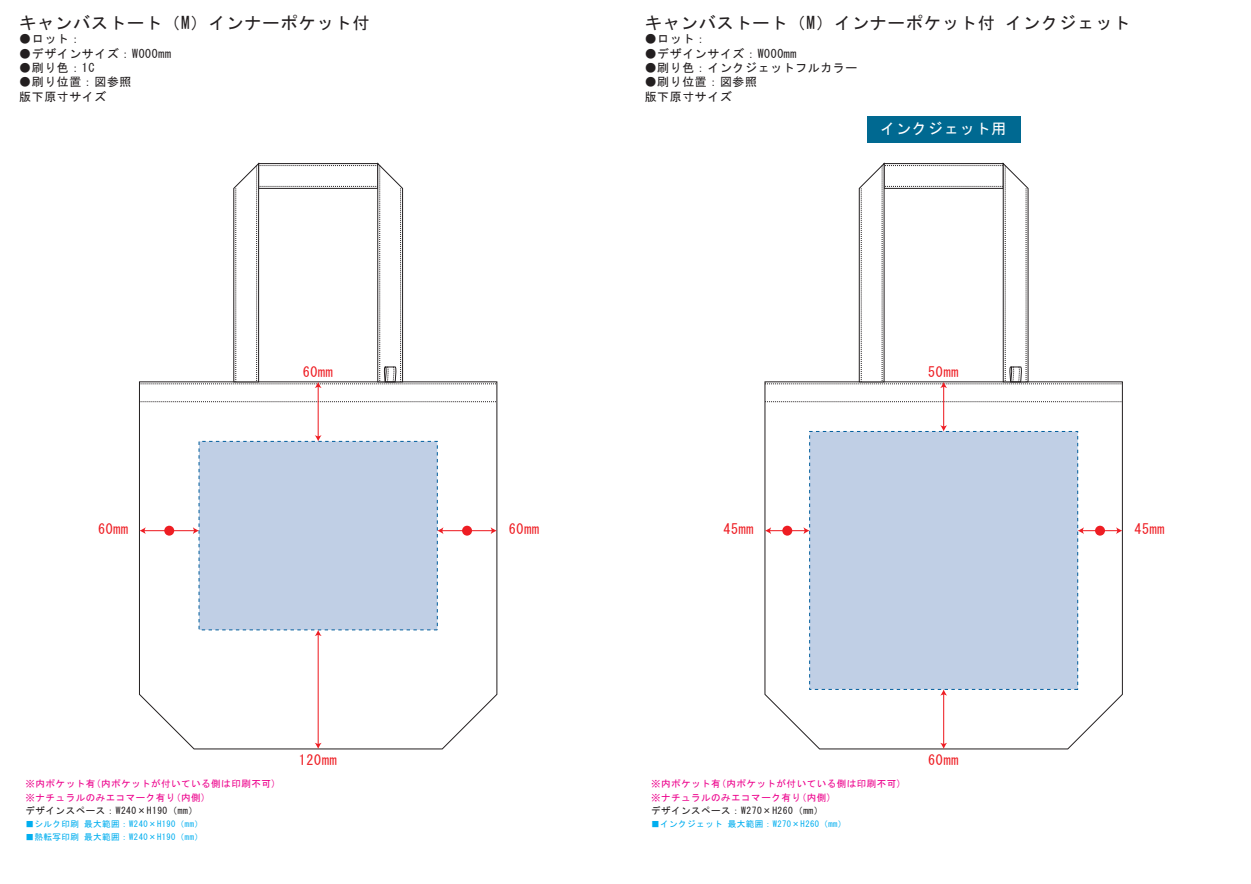
<style>
.page{position:relative;width:1251px;height:884px;background:#fff}
.page>*{position:absolute;margin:0;border:0;box-sizing:border-box;transform-origin:0 0}
.t1{font:17.11px "MS Gothic";letter-spacing:.05em;color:#231f20}
.t2{font:15.12px "MS Gothic";letter-spacing:.05em;color:#fff}
.t3{font:14px "MS Gothic";letter-spacing:.05em;color:#ee1d23}
.t4{font:11.94px/14.3px "MS Gothic";letter-spacing:.05em;color:#231f20}
.t5{font:9.55px/13.2px "MS Gothic";letter-spacing:.05em;color:#ed028c}
.t6{font:9.55px "MS Gothic";letter-spacing:.05em;color:#231f20}
.t7{font:8.57px "MS Gothic";letter-spacing:.05em;color:#00aeef}
</style>
<div class="page">
<svg style="left:139px;top:388px;width:358px;height:361px"></svg>
<svg style="left:139px;top:402px;width:358px;height:1px"></svg>
<svg style="left:764px;top:388px;width:358px;height:361px"></svg>
<svg style="left:764px;top:402px;width:358px;height:1px"></svg>
<div style="left:199px;top:441px;width:238px;height:189px;background:#c0cfe5"></div>
<div style="left:809px;top:431px;width:268px;height:259px;background:#c0cfe5;border:1px dashed #005d9c"></div>
<hr style="left:317px;top:386px;width:1px;height:51px;background:#ee1d23">
<svg style="left:315px;top:435px;width:6px;height:6px"></svg>
<svg style="left:139px;top:163px;width:358px;height:225px"></svg>
<hr style="left:317px;top:634px;width:1px;height:111px;background:#ee1d23">
<svg style="left:315px;top:743px;width:6px;height:6px"></svg>
<svg style="left:315px;top:630px;width:6px;height:6px"></svg>
<hr style="left:144px;top:530px;width:51px;height:1px;background:#ee1d23">
<svg style="left:139px;top:527px;width:7px;height:7px"></svg>
<svg style="left:193px;top:527px;width:6px;height:7px"></svg>
<hr style="left:441px;top:530px;width:51px;height:1px;background:#ee1d23">
<svg style="left:437px;top:527px;width:6px;height:7px"></svg>
<svg style="left:490px;top:527px;width:6px;height:7px"></svg>
<div style="left:462px;top:526px;width:10px;height:10px;background:#ee1d23;border-radius:50%"></div>
<div style="left:164px;top:526px;width:10px;height:10px;background:#ee1d23;border-radius:50%"></div>
<hr style="left:942px;top:386px;width:2px;height:41px;background:#ee1d23">
<svg style="left:940px;top:425px;width:6px;height:6px"></svg>
<svg style="left:764px;top:163px;width:358px;height:225px"></svg>
<hr style="left:942px;top:694px;width:2px;height:51px;background:#ee1d23">
<svg style="left:940px;top:743px;width:6px;height:6px"></svg>
<svg style="left:940px;top:689px;width:6px;height:7px"></svg>
<hr style="left:769px;top:530px;width:36px;height:1px;background:#ee1d23">
<svg style="left:764px;top:527px;width:7px;height:7px"></svg>
<svg style="left:803px;top:527px;width:6px;height:7px"></svg>
<hr style="left:1081px;top:530px;width:36px;height:1px;background:#ee1d23">
<svg style="left:1077px;top:527px;width:6px;height:7px"></svg>
<svg style="left:1115px;top:527px;width:7px;height:7px"></svg>
<svg style="left:1094px;top:526px;width:10px;height:10px"></svg>
<div style="left:782px;top:526px;width:10px;height:10px;background:#ee1d23;border-radius:50%"></div>
<div style="left:867px;top:116px;width:152px;height:27px;background:#006991"></div>
<h1 class="t1" style="left:19px;top:14px;width:352px">キャンバストート（M）インナーポケット付</h1>
<p class="t4" style="left:19px;top:32px;width:64px">●ロット：</p>
<p class="t4" style="left:19px;top:46px;width:153px">●デザインサイズ：W000mm</p>
<p class="t4" style="left:19px;top:61px;width:77px">●刷り色：1C</p>
<p class="t4" style="left:19px;top:75px;width:114px">●刷り位置：図参照版下原寸サイズ</p>
<h1 class="t1" style="left:644px;top:14px;width:487px">キャンバストート（M）インナーポケット付 インクジェット</h1>
<p class="t4" style="left:644px;top:32px;width:64px">●ロット：</p>
<p class="t4" style="left:644px;top:46px;width:153px">●デザインサイズ：W000mm</p>
<p class="t4" style="left:644px;top:61px;width:214px">●刷り色：インクジェットフルカラー</p>
<p class="t4" style="left:644px;top:75px;width:114px">●刷り位置：図参照版下原寸サイズ</p>
<p class="t2" style="left:880px;top:121px;width:128px">インクジェット用</p>
<p class="t3" style="left:303px;top:365px;width:32px">60mm</p>
<p class="t3" style="left:928px;top:365px;width:32px">50mm</p>
<p class="t3" style="left:98px;top:522px;width:32px">60mm</p>
<p class="t3" style="left:509px;top:522px;width:32px">60mm</p>
<p class="t3" style="left:723px;top:522px;width:32px">45mm</p>
<p class="t3" style="left:1134px;top:522px;width:32px">45mm</p>
<p class="t3" style="left:299px;top:753px;width:39px">120mm</p>
<p class="t3" style="left:928px;top:753px;width:32px">60mm</p>
<p class="t5" style="left:26px;top:777px;width:252px">※内ポケット有(内ポケットが付いている側は印刷不可) ※ナチュラルのみエコマーク有り(内側)</p>
<p class="t6" style="left:26px;top:806px;width:174px">デザインスペース：W240×H190（mm）</p>
<p class="t7" style="left:26px;top:820px;width:179px">■シルク印刷 最大範囲：W240×H190（mm）</p>
<p class="t7" style="left:26px;top:833px;width:179px">■熱転写印刷 最大範囲：W240×H190（mm）</p>
<p class="t5" style="left:651px;top:777px;width:252px">※内ポケット有(内ポケットが付いている側は印刷不可) ※ナチュラルのみエコマーク有り(内側)</p>
<p class="t6" style="left:651px;top:806px;width:174px">デザインスペース：W270×H260（mm）</p>
<p class="t7" style="left:651px;top:820px;width:197px">■インクジェット 最大範囲：W270×H260（mm）</p>
</div>
